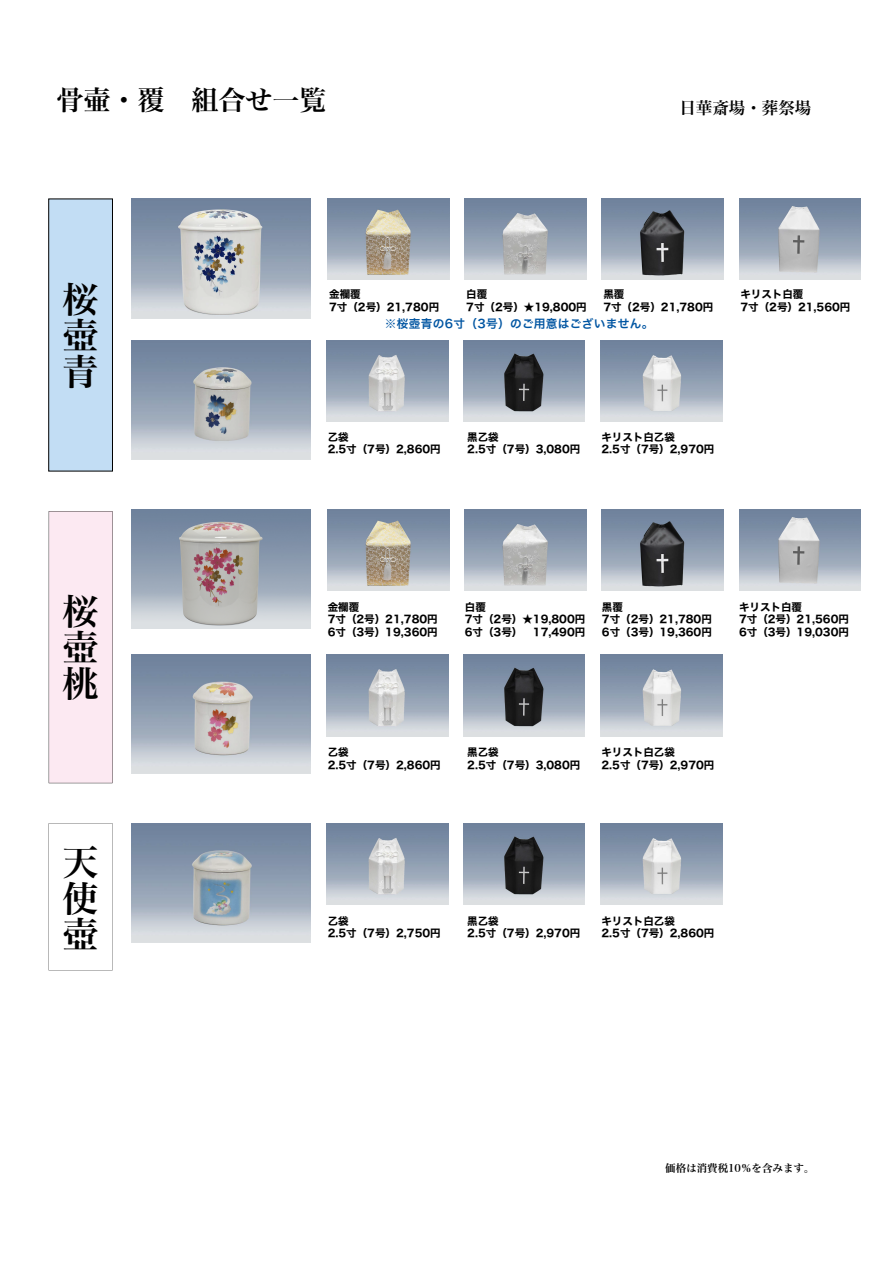
<style>
.page{position:relative;width:893px;height:1263px;background:#fff}
.page>*{position:absolute;margin:0;border:0;box-sizing:border-box;transform-origin:0 0}
.t1{font:36px/36px "Hira Min Pro W6";color:#000;text-align:justify}
.t2{font:27px "Hira Min Pro W6";color:#000}
.t3{font:16.5px "Hira Min Pro W6";color:#000}
.t4{font:11.7px "Hiragino Sans W6";letter-spacing:.025em;color:#0055a2}
.t5{font:10.5px/12.6px "Hiragino Sans W7";color:#000}
.t6{font:10.5px "Hira Min Pro W6";color:#000}
</style>
<div class="page">
<img style="left:131px;top:340px;width:179px;height:119px">
<img style="left:131px;top:509px;width:179px;height:120px">
<img style="left:131px;top:199px;width:179px;height:119px">
<img style="left:131px;top:654px;width:179px;height:119px">
<img style="left:600px;top:655px;width:122px;height:81px">
<img style="left:463px;top:655px;width:122px;height:81px">
<img style="left:326px;top:655px;width:122px;height:81px">
<img style="left:600px;top:340px;width:122px;height:81px">
<img style="left:463px;top:340px;width:122px;height:81px">
<img style="left:326px;top:340px;width:122px;height:81px">
<img style="left:328px;top:199px;width:122px;height:81px">
<img style="left:602px;top:199px;width:122px;height:81px">
<img style="left:465px;top:199px;width:122px;height:81px">
<img style="left:739px;top:199px;width:122px;height:81px">
<img style="left:328px;top:509px;width:122px;height:82px">
<img style="left:602px;top:509px;width:122px;height:82px">
<img style="left:465px;top:509px;width:122px;height:82px">
<img style="left:739px;top:509px;width:122px;height:82px">
<img style="left:600px;top:823px;width:122px;height:81px">
<img style="left:463px;top:823px;width:122px;height:81px">
<img style="left:326px;top:823px;width:122px;height:81px">
<div style="left:49px;top:199px;width:64px;height:272px;background:#c2ddf4;border:1px solid #000"></div>
<div style="left:49px;top:511px;width:63px;height:272px;background:#fce9f2"></div>
<svg style="left:49px;top:823px;width:63px;height:1px"></svg>
<img style="left:131px;top:823px;width:179px;height:120px">
<h2 class="t2" style="left:56px;top:76px;width:271px">骨壷・覆　組合せ一覧</h2>
<h3 class="t3" style="left:679px;top:94px;width:134px">日華斎場・葬祭場</h3>
<h1 class="t1" style="left:63px;top:279px;width:37px">桜壺青</h1>
<h1 class="t1" style="left:63px;top:591px;width:37px">桜壺桃</h1>
<h1 class="t1" style="left:63px;top:842px;width:37px">天使壺</h1>
<p class="t5" style="left:329px;top:288px;width:111px">金襴覆<br>7寸（2号）21,780円</p>
<p class="t5" style="left:466px;top:288px;width:122px">白覆<br>7寸（2号）★19,800円</p>
<p class="t4" style="left:385px;top:313px;width:270px">※桜壺青の6寸（3号）のご用意はございません。</p>
<p class="t5" style="left:603px;top:288px;width:111px">黒覆<br>7寸（2号）21,780円</p>
<p class="t5" style="left:740px;top:288px;width:111px">キリスト白覆<br>7寸（2号）21,560円</p>
<p class="t5" style="left:328px;top:431px;width:114px">乙袋<br>2.5寸（7号）2,860円</p>
<p class="t5" style="left:467px;top:431px;width:114px">黒乙袋<br>2.5寸（7号）3,080円</p>
<p class="t5" style="left:601px;top:431px;width:114px">キリスト白乙袋<br>2.5寸（7号）2,970円</p>
<p class="t5" style="left:328px;top:601px;width:111px">金襴覆<br>7寸（2号）21,780円<br>6寸（3号）19,360円</p>
<p class="t5" style="left:465px;top:601px;width:122px">白覆<br>7寸（2号）★19,800円<br>6寸（3号）　17,490円</p>
<p class="t5" style="left:602px;top:601px;width:111px">黒覆<br>7寸（2号）21,780円<br>6寸（3号）19,360円</p>
<p class="t5" style="left:739px;top:601px;width:111px">キリスト白覆<br>7寸（2号）21,560円<br>6寸（3号）19,030円</p>
<p class="t5" style="left:328px;top:746px;width:114px">乙袋<br>2.5寸（7号）2,860円</p>
<p class="t5" style="left:467px;top:746px;width:114px">黒乙袋<br>2.5寸（7号）3,080円</p>
<p class="t5" style="left:601px;top:746px;width:114px">キリスト白乙袋<br>2.5寸（7号）2,970円</p>
<p class="t5" style="left:328px;top:915px;width:114px">乙袋<br>2.5寸（7号）2,750円</p>
<p class="t5" style="left:467px;top:915px;width:114px">黒乙袋<br>2.5寸（7号）2,970円</p>
<p class="t5" style="left:601px;top:915px;width:114px">キリスト白乙袋<br>2.5寸（7号）2,860円</p>
<p class="t6" style="left:665px;top:1159px;width:151px">価格は消費税10％を含みます。</p>
</div>
